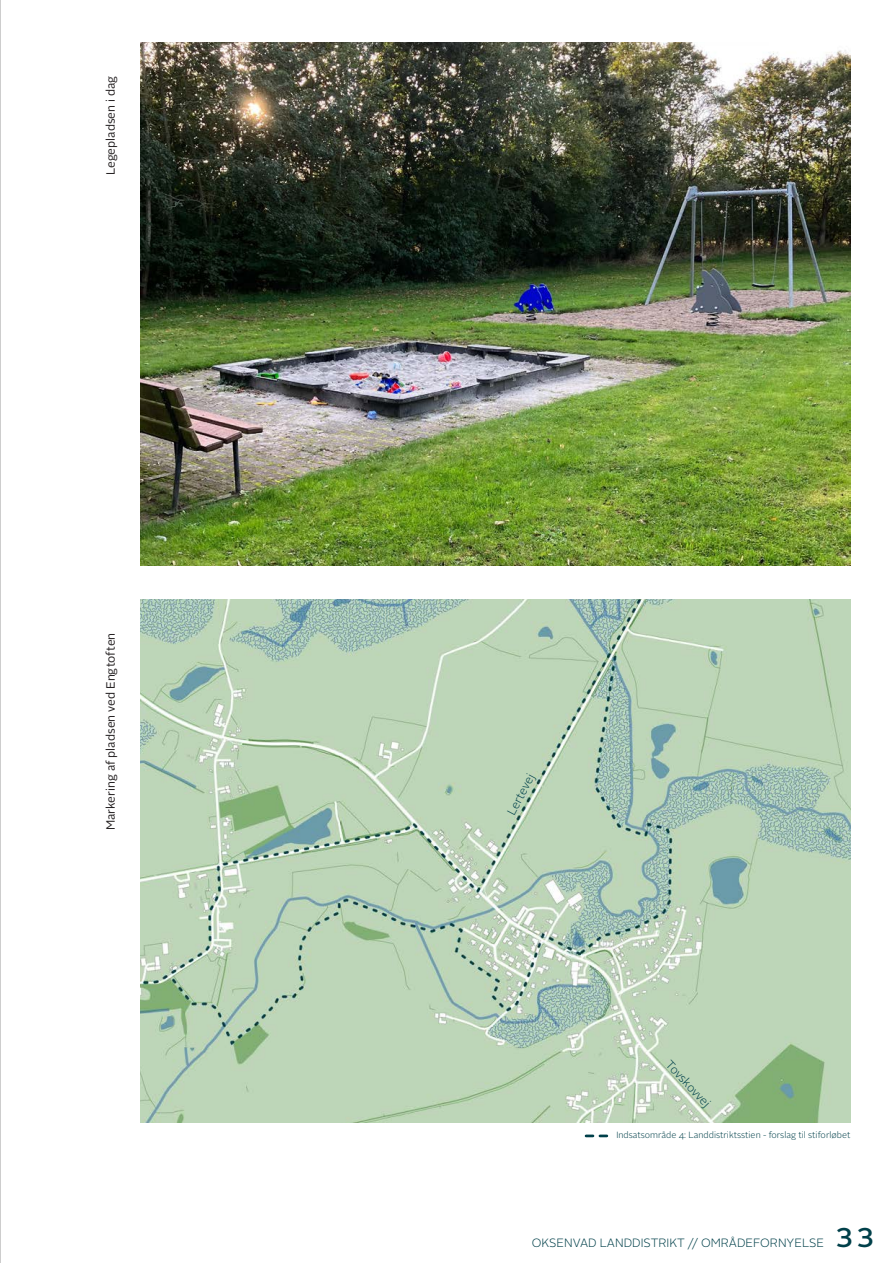
<style>
.page{position:relative;width:893px;height:1263px;background:#fff}
.page>*{position:absolute;margin:0;border:0;box-sizing:border-box;transform-origin:0 0}
.t1{font:500 27px "Alright Sans";color:#00404a}
.Sidefod{font:300 12px "Alright Sans";color:#00404a}
.Årstal_til_billeder{font:12px "Alright Sans";color:#231f20}
.t2{font:300 9px "Alright Sans";color:#00404a}
</style>
<div class="page">
<hr style="left:0;top:0;width:1px;height:1263px;background:#000">
<svg style="left:586px;top:1134px;width:21px;height:3px"></svg>
<img style="left:140px;top:43px;width:710px;height:523px">
<img style="left:140px;top:600px;width:710px;height:523px">
<p class="Årstal_til_billeder" style="left:103px;top:175px;width:101px;rotate:-90deg">Legepladsen i dag</p>
<p class="Årstal_til_billeder" style="left:103px;top:830px;width:199px;rotate:-90deg">Markering af pladsen ved Engtoften</p>
<p class="Sidefod" style="left:503px;top:810px;width:46px;rotate:-62deg">Lertevej</p>
<p class="Sidefod" style="left:674px;top:1056px;width:61px;rotate:47deg">Tovskovvej</p>
<p class="t2" style="left:616px;top:1129px;width:236px">Indsatsområde 4: Landdistriktsstien - forslag til stiforløbet</p>
<p class="Sidefod" style="left:532px;top:1234px;width:294px">OKSENVAD LANDDISTRIKT // OMRÅDEFORNYELSE</p>
<h1 class="t1" style="left:835px;top:1219px;width:40px">33</h1>
</div>
